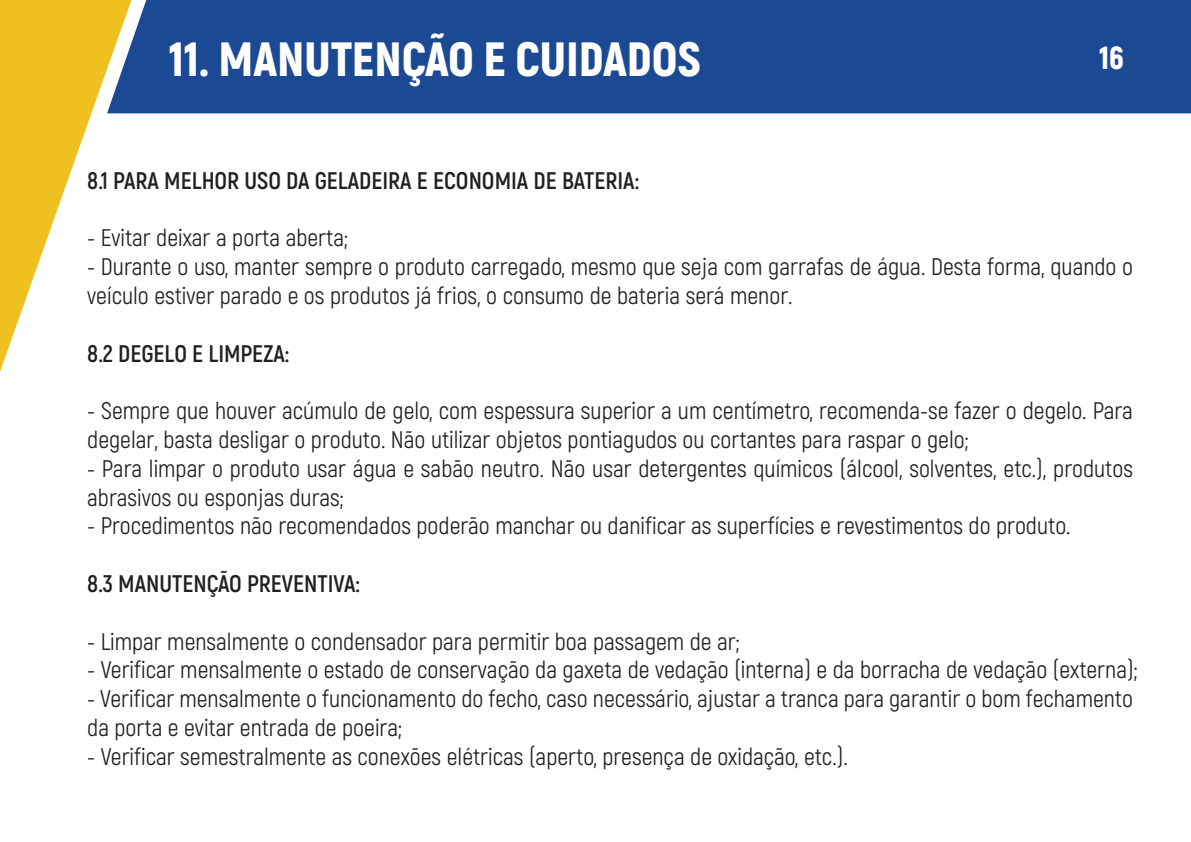
<style>
.page{position:relative;width:1191px;height:842px;background:#fff}
.page>*{position:absolute;margin:0;border:0;box-sizing:border-box;transform-origin:0 0}
.t1{font:900 48px "Akrobat";color:#fff}
.t2{font:900 32px "Akrobat";color:#fff}
.t3{font:24px/28.8px "Akrobat";color:#231f20}
.t4{font:700 24px "Akrobat";color:#231f20}
</style>
<div class="page">
<div style="left:131px;top:0;width:1060px;height:113px;background:#1b4993"></div>
<svg style="left:0;top:0;width:131px;height:372px"></svg>
<h1 class="t1" style="left:169px;top:28px;width:533px">11. MANUTENÇÃO E CUIDADOS</h1>
<h2 class="t2" style="left:1099px;top:37px;width:26px">16</h2>
<p class="t4" style="left:87px;top:165px;width:553px">8.1 PARA MELHOR USO DA GELADEIRA E ECONOMIA DE BATERIA:</p>
<p class="t3" style="left:87px;top:224px;width:262px">- Evitar deixar a porta aberta;</p>
<p class="t3" style="left:87px;top:252px;width:1047px">- Durante o uso, manter sempre o produto carregado, mesmo que seja com garrafas de água. Desta forma, quando o veículo estiver parado e os produtos já frios, o consumo de bateria será menor.</p>
<p class="t4" style="left:87px;top:338px;width:203px">8.2 DEGELO E LIMPEZA:</p>
<p class="t3" style="left:87px;top:396px;width:1047px">- Sempre que houver acúmulo de gelo, com espessura superior a um centímetro, recomenda-se fazer o degelo. Para degelar, basta desligar o produto. Não utilizar objetos pontiagudos ou cortantes para raspar o gelo;</p>
<p class="t3" style="left:87px;top:454px;width:1047px">- Para limpar o produto usar água e sabão neutro. Não usar detergentes químicos (álcool, solventes, etc.), produtos abrasivos ou esponjas duras;</p>
<p class="t3" style="left:87px;top:512px;width:985px">- Procedimentos não recomendados poderão manchar ou danificar as superfícies e revestimentos do produto.</p>
<p class="t4" style="left:87px;top:569px;width:274px">8.3 MANUTENÇÃO PREVENTIVA:</p>
<p class="t3" style="left:87px;top:627px;width:654px">- Limpar mensalmente o condensador para permitir boa passagem de ar;</p>
<p class="t3" style="left:87px;top:656px;width:1051px">- Verificar mensalmente o estado de conservação da gaxeta de vedação (interna) e da borracha de vedação (externa);</p>
<p class="t3" style="left:87px;top:684px;width:1047px">- Verificar mensalmente o funcionamento do fecho, caso necessário, ajustar a tranca para garantir o bom fechamento da porta e evitar entrada de poeira;</p>
<p class="t3" style="left:87px;top:742px;width:762px">- Verificar semestralmente as conexões elétricas (aperto, presença de oxidação, etc.).</p>
</div>
